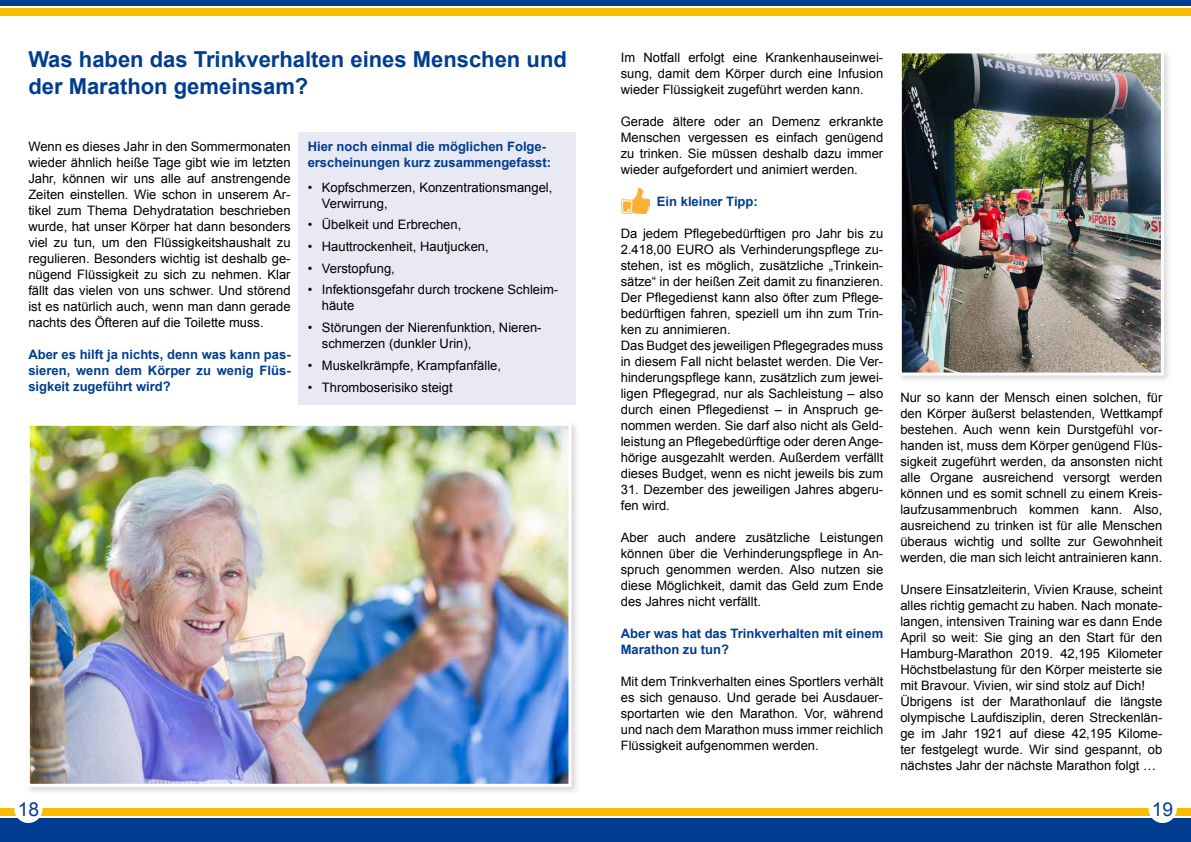
<style>
.page{position:relative;width:1191px;height:842px;background:#fff}
.page>*{position:absolute;margin:0;border:0;box-sizing:border-box;transform-origin:0 0}
.t1{font:700 22px/26.4px "Arial";color:#003d90}
.t2{font:19.2px "Arial";color:#003d90}
.t3{font:13px/16px "Arial";color:#000;text-align:justify}
.t4{font:700 13px/16px "Arial";color:#003d90}
</style>
<div class="page">
<div style="left:0;top:818px;width:1191px;height:24px;background:#003d90"></div>
<div style="left:0;top:809px;width:1191px;height:7px;background:#fabb00"></div>
<div style="left:0;top:0;width:1191px;height:6px;background:#003d90"></div>
<div style="left:0;top:9px;width:1191px;height:7px;background:#fabb00"></div>
<div style="left:14px;top:795px;width:28px;height:28px;background:#fff;border-radius:50%"></div>
<div style="left:1148px;top:795px;width:28px;height:28px;background:#fff;border-radius:50%"></div>
<div style="left:298px;top:132px;width:277px;height:272px;background:#e9e9f4"></div>
<div style="left:896px;top:48px;width:276px;height:336px;background:#000;opacity:.15"></div>
<img style="left:902px;top:54px;width:257px;height:317px">
<div style="left:898px;top:50px;width:265px;height:325px;border:3px solid #fff"></div>
<div style="left:24px;top:420px;width:556px;height:375px;background:#000;opacity:.15"></div>
<img style="left:31px;top:427px;width:536px;height:356px">
<div style="left:27px;top:423px;width:544px;height:364px;border:3px solid #fff"></div>
<img style="left:621px;top:188px;width:29px;height:25px">
<h1 class="t1" style="left:28px;top:47px;width:540px">Was haben das Trinkverhalten eines Menschen und der Marathon gemeinsam?</h1>
<p class="t3" style="left:28px;top:139px;width:264px">Wenn es dieses Jahr in den Sommermonaten wieder ähnlich heiße Tage gibt wie im letzten Jahr, können wir uns alle auf anstrengende Zeiten einstellen. Wie schon in unserem Ar&shy;tikel zum Thema Dehydratation beschrieben wurde, hat unser Körper hat dann besonders viel zu tun, um den Flüssigkeitshaushalt zu regulieren. Besonders wichtig ist deshalb ge&shy;nügend Flüssigkeit zu sich zu nehmen. Klar fällt das vielen von uns schwer. Und störend ist es natürlich auch, wenn man dann gerade nachts des Öfteren auf die Toilette muss.</p>
<p class="t4" style="left:28px;top:347px;width:264px;text-align:justify">Aber es hilft ja nichts, denn was kann pas&shy;sieren, wenn dem Körper zu wenig Flüs&shy;sigkeit zugeführt wird?</p>
<p class="t4" style="left:308px;top:139px;width:245px">Hier noch einmal die möglichen Folge&shy;erscheinungen kurz zusammengefasst:</p>
<p class="t3" style="left:322px;top:179px;width:232px;text-indent:-14px">• Kopfschmerzen, Konzentrationsmangel,<br>Verwirrung,</p>
<p class="t3" style="left:308px;top:217px;width:155px">• Übelkeit und Erbrechen,</p>
<p class="t3" style="left:308px;top:239px;width:183px">• Hauttrockenheit, Hautjucken,</p>
<p class="t3" style="left:308px;top:260px;width:89px">• Verstopfung,</p>
<p class="t3" style="left:322px;top:282px;width:238px;text-indent:-14px">• Infektionsgefahr durch trockene Schleim&shy;häute</p>
<p class="t3" style="left:322px;top:320px;width:221px;text-indent:-14px">• Störungen der Nierenfunktion, Nieren&shy;schmerzen (dunkler Urin),</p>
<p class="t3" style="left:308px;top:357px;width:195px">• Muskelkrämpfe, Krampfanfälle,</p>
<p class="t3" style="left:308px;top:379px;width:146px">• Thromboserisiko steigt</p>
<p class="t3" style="left:621px;top:49px;width:264px">Im Notfall erfolgt eine Krankenhauseinwei&shy;sung, damit dem Körper durch eine Infusion wieder Flüssigkeit zugeführt werden kann.</p>
<p class="t3" style="left:621px;top:113px;width:264px">Gerade ältere oder an Demenz erkrankte Menschen vergessen es einfach genügend zu trinken. Sie müssen deshalb dazu immer wieder aufgefordert und animiert werden.</p>
<p class="t4" style="left:657px;top:193px;width:102px">Ein kleiner Tipp:</p>
<p class="t3" style="left:621px;top:225px;width:264px;text-align:left">Da jedem Pflegebedürftigen pro Jahr bis zu 2.418,00 EURO als Verhinderungspflege zu&shy;stehen, ist es möglich, zusätzliche „Trinkein&shy;sätze“ in der heißen Zeit damit zu finanzieren.<br>Der Pflegedienst kann also öfter zum Pflege&shy;bedürftigen fahren, speziell um ihn zum Trin&shy;ken zu annimieren.<br>Das Budget des jeweiligen Pflegegrades muss in diesem Fall nicht belastet werden. Die Ver&shy;hinderungspflege kann, zusätzlich zum jewei&shy;ligen Pflegegrad, nur als Sachleistung – also durch einen Pflegedienst – in Anspruch ge&shy;nommen werden. Sie darf also nicht als Geld&shy;leistung an Pflegebedürftige oder deren Ange&shy;hörige ausgezahlt werden. Außerdem verfällt dieses Budget, wenn es nicht jeweils bis zum</p>
<p class="t3" style="left:621px;top:481px;width:264px">31. Dezember des jeweiligen Jahres abgeru&shy;fen wird.</p>
<p class="t3" style="left:621px;top:529px;width:264px">Aber auch andere zusätzliche Leistungen können über die Verhinderungspflege in An&shy;spruch genommen werden. Also nutzen sie diese Möglichkeit, damit das Geld zum Ende des Jahres nicht verfällt.</p>
<p class="t4" style="left:621px;top:625px;width:264px">Aber was hat das Trinkverhalten mit einem<br>Marathon zu tun?</p>
<p class="t3" style="left:621px;top:673px;width:264px">Mit dem Trinkverhalten eines Sportlers verhält es sich genauso. Und gerade bei Ausdauer&shy;sportarten wie den Marathon. Vor, während und nach dem Marathon muss immer reichlich Flüssigkeit aufgenommen werden.</p>
<p class="t3" style="left:900px;top:390px;width:263px">Nur so kann der Mensch einen solchen, für den Körper äußerst belastenden, Wettkampf bestehen. Auch wenn kein Durstgefühl vor&shy;handen ist, muss dem Körper genügend Flüs&shy;sigkeit zugeführt werden, da ansonsten nicht alle Organe ausreichend versorgt werden können und es somit schnell zu einem Kreis&shy;laufzusammenbruch kommen kann. Also, ausreichend zu trinken ist für alle Menschen überaus wichtig und sollte zur Gewohnheit werden, die man sich leicht antrainieren kann.</p>
<p class="t3" style="left:900px;top:582px;width:263px;text-align:left">Unsere Einsatzleiterin, Vivien Krause, scheint alles richtig gemacht zu haben. Nach monate&shy;langen, intensiven Training war es dann Ende April so weit: Sie ging an den Start für den Hamburg-Marathon 2019. 42,195 Kilometer Höchstbelastung für den Körper meisterte sie mit Bravour. Vivien, wir sind stolz auf Dich!<br>Übrigens ist der Marathonlauf die längste olympische Laufdisziplin, deren Streckenlän&shy;ge im Jahr 1921 auf diese 42,195 Kilome&shy;ter festgelegt wurde. Wir sind gespannt, ob nächstes Jahr der nächste Marathon folgt …</p>
<h2 class="t2" style="left:18px;top:796px;width:23px">18</h2>
<h2 class="t2" style="left:1152px;top:796px;width:23px">19</h2>
</div>
